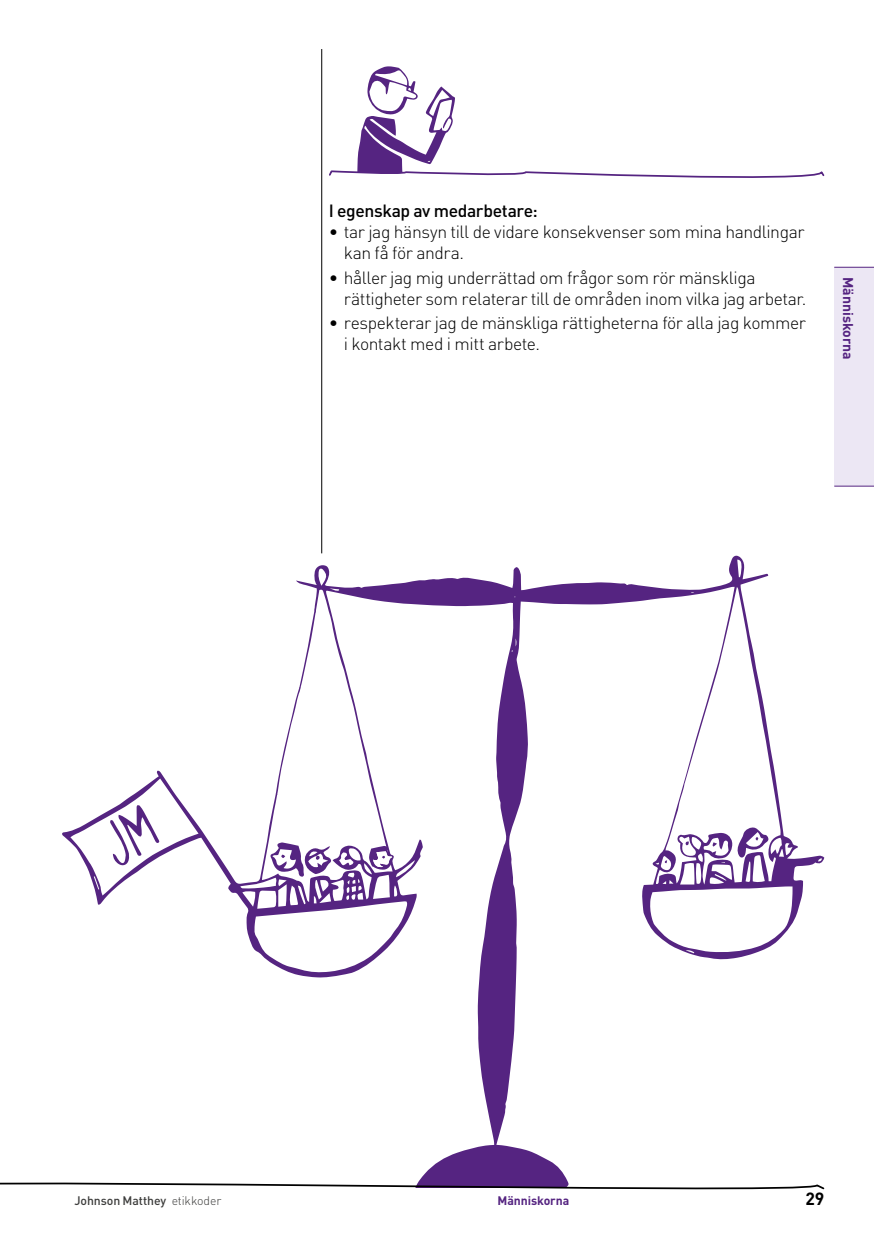
<style>
.page{position:relative;width:874px;height:1241px;background:#fff}
.page>*{position:absolute;margin:0;border:0;box-sizing:border-box;transform-origin:0 0}
.t1{font:300 17.5px/21px "DIN";letter-spacing:-.025em;color:#000}
.t2{font:500 17.5px "DIN";letter-spacing:-.02em;color:#000}
.t3{font:700 17.5px "DIN";color:#000}
.t4{font:700 14px "DIN";letter-spacing:-.005em;color:#552481}
.t5{font:500 12.25px "DIN";letter-spacing:-.01em;color:#3c3c3b}
.t6{font:700 12.25px "DIN";letter-spacing:-.01em;color:#552481}
.s1{font-weight:300}
</style>
<div class="page">
<hr style="left:321px;top:49px;width:1px;height:504px;background:#000">
<svg style="left:329px;top:66px;width:496px;height:112px"></svg>
<svg style="left:62px;top:555px;width:761px;height:618px"></svg>
<svg style="left:368px;top:845px;width:26px;height:24px"></svg>
<svg style="left:0;top:1173px;width:823px;height:17px"></svg>
<div style="left:833px;top:267px;width:40px;height:219px;background:#ece7f4"></div>
<hr style="left:833px;top:267px;width:40px;height:1px;background:#552481">
<hr style="left:833px;top:486px;width:40px;height:1px;background:#552481">
<p class="t2" style="left:329px;top:199px;width:210px">I egenskap av medarbetare:</p>
<p class="t1" style="left:343px;top:221px;width:462px;text-indent:-15px">• tar jag hänsyn till de vidare konsekvenser som mina handlingar kan få för andra.</p>
<p class="t1" style="left:343px;top:267px;width:464px;text-indent:-15px">• håller jag mig underrättad om frågor som rör mänskliga rättigheter som relaterar till de områden inom vilka jag arbetar.</p>
<p class="t1" style="left:343px;top:312px;width:463px;text-indent:-15px">• respekterar jag de mänskliga rättigheterna för alla jag kommer i kontakt med i mitt arbete.</p>
<p class="t4" style="left:856px;top:277px;width:84px;rotate:90deg">Människorna</p>
<p class="t5" style="left:74px;top:1192px;width:148px">Johnson Matthey <span class="s1">etikkoder</span></p>
<p class="t6" style="left:497px;top:1192px;width:73px">Människorna</p>
<p class="t3" style="left:805px;top:1186px;width:20px">29</p>
</div>
